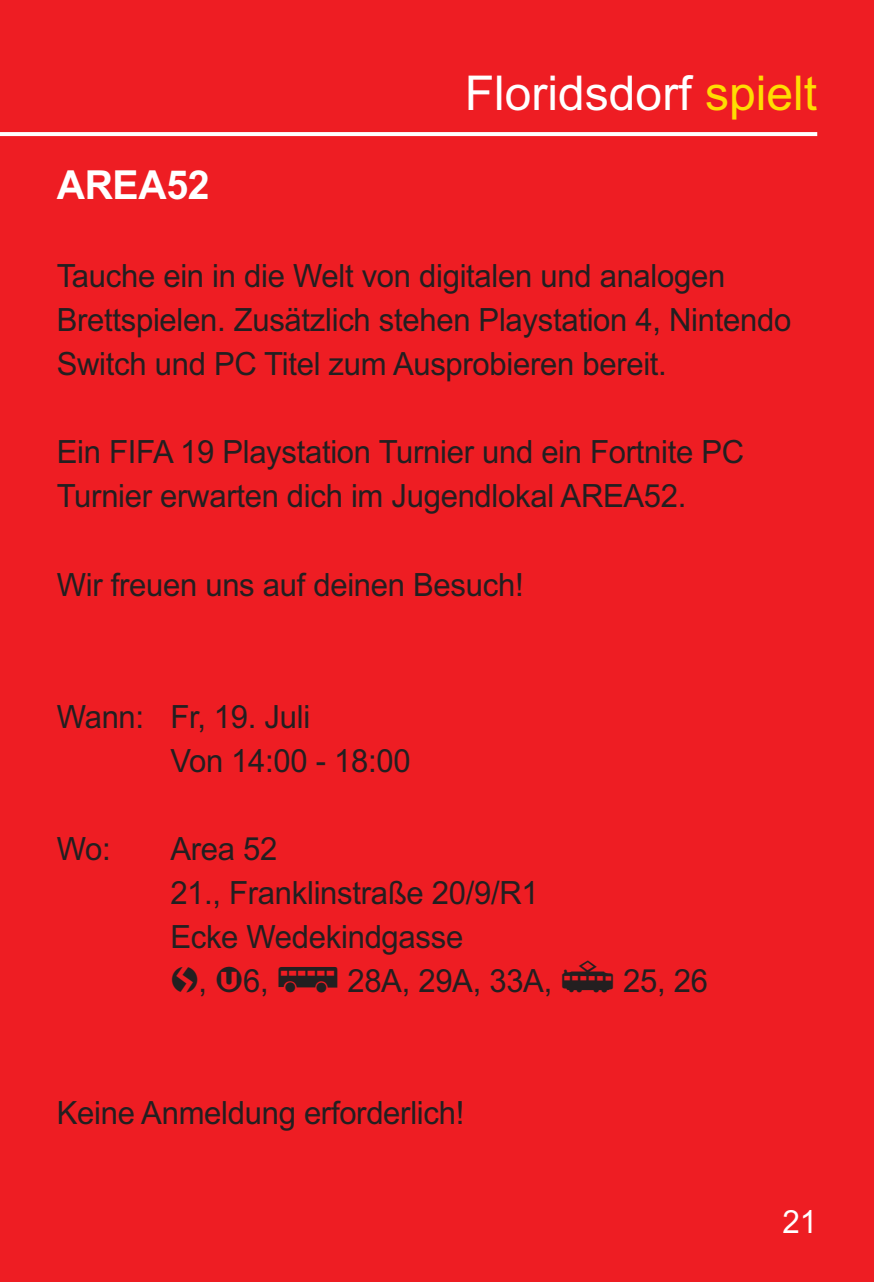
<style>
.page{position:relative;width:874px;height:1282px;background:#fff}
.page>*{position:absolute;margin:0;border:0;box-sizing:border-box;transform-origin:0 0}
.t1{font:48px "Arial";color:#fff}
.t2{font:700 40px "Arial";letter-spacing:-.01em;color:#fff}
.t3{font:32px/44px "Arial";letter-spacing:-.01em;color:#231f20}
.t4{font:32px "Arial";color:#fff}
.s1{color:#ffdd01}
.s2{font-family:"Wien Xtra PICTO"}
.s3{font-family:"Wien Xtra PICTO";font-size:38px}
</style>
<div class="page">
<div style="left:0;top:0;width:873px;height:1281px;background:#ee1d23"></div>
<svg style="left:0;top:132px;width:816px;height:4px;background:#fefbfb"></svg>
<p class="t2" style="left:57px;top:162px;width:154px">AREA52</p>
<h1 class="t1" style="left:464px;top:65px;width:354px">Floridsdorf <span class="s1">spielt</span></h1>
<p class="t3" style="left:57px;top:254px;width:735px">Tauche ein in die Welt von digitalen und analogen<br>Brettspielen. Zusätzlich stehen Playstation 4, Nintendo<br>Switch und PC Titel zum Ausprobieren bereit.</p>
<p class="t3" style="left:57px;top:430px;width:688px">Ein FIFA 19 Playstation Turnier und ein Fortnite PC<br>Turnier erwarten dich im Jugendlokal AREA52.</p>
<p class="t3" style="left:57px;top:562px;width:468px">Wir freuen uns auf deinen Besuch!</p>
<p class="t3" style="left:170px;top:694px;width:242px;text-indent:-113px">Wann: Fr, 19. Juli<br>Von 14:00 - 18:00</p>
<p class="t3" style="left:57px;top:826px;width:56px">Wo:</p>
<p class="t3" style="left:170px;top:826px;width:539px">Area 52<br>21., Franklinstraße 20/9/R1<br>Ecke Wedekindgasse<br><span class="s2">&amp;</span>, <span class="s2">#</span>6, <span class="s2">%</span> 28A, 29A, 33A, <span class="s3">$</span> 25, 26</p>
<p class="t3" style="left:57px;top:1090px;width:409px">Keine Anmeldung erforderlich!</p>
<p class="t4" style="left:782px;top:1202px;width:36px">21</p>
</div>
